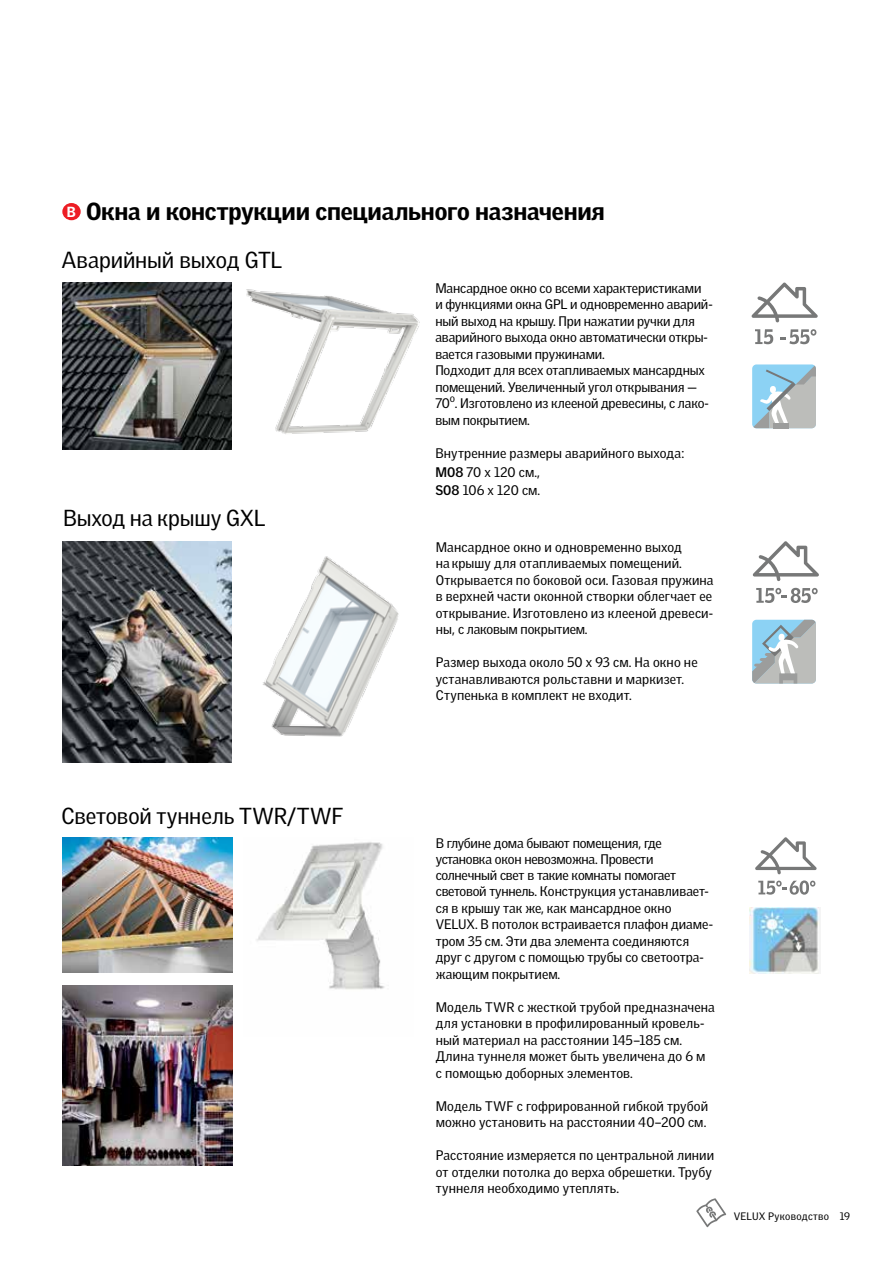
<style>
.page{position:relative;width:893px;height:1263px;background:#fff}
.page>*{position:absolute;margin:0;border:0;box-sizing:border-box;transform-origin:0 0}
.t1{font:900 24px "Velux Gothic";letter-spacing:-.01em;color:#000}
.t2{font:22.5px "Velux Gothic";letter-spacing:-.01em;color:#000}
.t3{font:13.5px/16.5px "Velux Gothic";color:#000}
.t4{font:10.5px "Velux Gothic";letter-spacing:.02em;color:#000}
.s1{font-size:14.25px;color:#fff}
.s2{font-weight:700}
</style>
<div class="page">
<svg style="left:696px;top:1198px;width:30px;height:29px"></svg>
<div style="left:752px;top:364px;width:64px;height:64px;background:#8cd2f4;border-radius:4px"></div>
<svg style="left:753px;top:366px;width:63px;height:62px"></svg>
<img style="left:62px;top:283px;width:358px;height:167px">
<img style="left:63px;top:541px;width:169px;height:221px">
<img style="left:263px;top:556px;width:136px;height:181px">
<img style="left:256px;top:842px;width:129px;height:148px">
<img style="left:62px;top:837px;width:170px;height:135px">
<img style="left:63px;top:985px;width:169px;height:180px">
<img style="left:749px;top:908px;width:71px;height:65px">
<div style="left:62px;top:203px;width:19px;height:17px;background:#ed1d24;border-radius:50%"></div>
<svg style="left:751px;top:283px;width:67px;height:39px"></svg>
<svg style="left:755px;top:329px;width:18px;height:15px"></svg>
<svg style="left:753px;top:541px;width:66px;height:40px"></svg>
<svg style="left:756px;top:588px;width:62px;height:15px"></svg>
<svg style="left:755px;top:837px;width:62px;height:37px"></svg>
<svg style="left:758px;top:880px;width:57px;height:15px"></svg>
<svg style="left:752px;top:620px;width:64px;height:63px;background:#adc1c9"></svg>
<svg style="left:780px;top:329px;width:36px;height:15px"></svg>
<h1 class="t1" style="left:67px;top:196px;width:539px"><span class="s1">B</span> Окна и конструкции специального назначения</h1>
<h2 class="t2" style="left:62px;top:247px;width:222px">Аварийный выход GTL</h2>
<p class="t3" style="left:435px;top:279px;width:279px">Мансардное окно со всеми характеристиками<br>и функциями окна GPL и одновременно аварий&shy;ный выход на крышу. При нажатии ручки для аварийного выхода окно автоматически откры&shy;вается газовыми пружинами.<br>Подходит для всех отапливаемых мансардных помещений. Увеличенный угол открывания – 70<sup>о</sup>. Изготовлено из клееной древесины, с лако&shy;вым покрытием.</p>
<p class="t3" style="left:435px;top:444px;width:251px">Внутренние размеры аварийного выхода:</p>
<h2 class="t2" style="left:63px;top:504px;width:204px">Выход на крышу GXL</h2>
<p class="t3" style="left:435px;top:463px;width:106px;line-height:18px"><span class="s2">М08</span> 70 х 120 см.,<br><span class="s2">S08</span> 106 х 120 см.</p>
<p class="t3" style="left:436px;top:538px;width:279px">Мансардное окно и одновременно выход<br>на крышу для отапливаемых помещений.<br>Открывается по боковой оси. Газовая пружина в верхней части оконной створки облегчает ее открывание. Изготовлено из клееной древеси&shy;ны, с лаковым покрытием.</p>
<p class="t3" style="left:436px;top:654px;width:263px">Размер выхода около 50 х 93 см. На окно не устанавливаются рольставни и маркизет.<br>Cтупенька в комплект не входит.</p>
<h2 class="t2" style="left:62px;top:802px;width:283px">Световой туннель TWR/TWF</h2>
<p class="t3" style="left:436px;top:834px;width:279px">В глубине дома бывают помещения, где установка окон невозможна. Провести солнечный свет в такие комнаты помогает световой туннель. Конструкция устанавливает&shy;ся в крышу так же, как мансардное окно VELUX. В потолок встраивается плафон диаме&shy;тром 35 см. Эти два элемента соединяются друг с другом с помощью трубы со светоотра&shy;жающим покрытием.</p>
<p class="t3" style="left:436px;top:999px;width:281px">Модель TWR с жесткой трубой предназначена для установки в профилированный кровель&shy;ный материал на расстоянии 145–185 см.<br>Длина туннеля может быть увеличена до 6 м с помощью доборных элементов.</p>
<p class="t3" style="left:436px;top:1097px;width:274px">Модель TWF с гофрированной гибкой трубой можно установить на расстоянии 40–200 см.</p>
<p class="t3" style="left:436px;top:1147px;width:280px">Расстояние измеряется по центральной линии от отделки потолка до верха обрешетки. Трубу туннеля необходимо утеплять.</p>
<p class="t4" style="left:734px;top:1210px;width:118px">VELUX Руководство 19</p>
</div>
